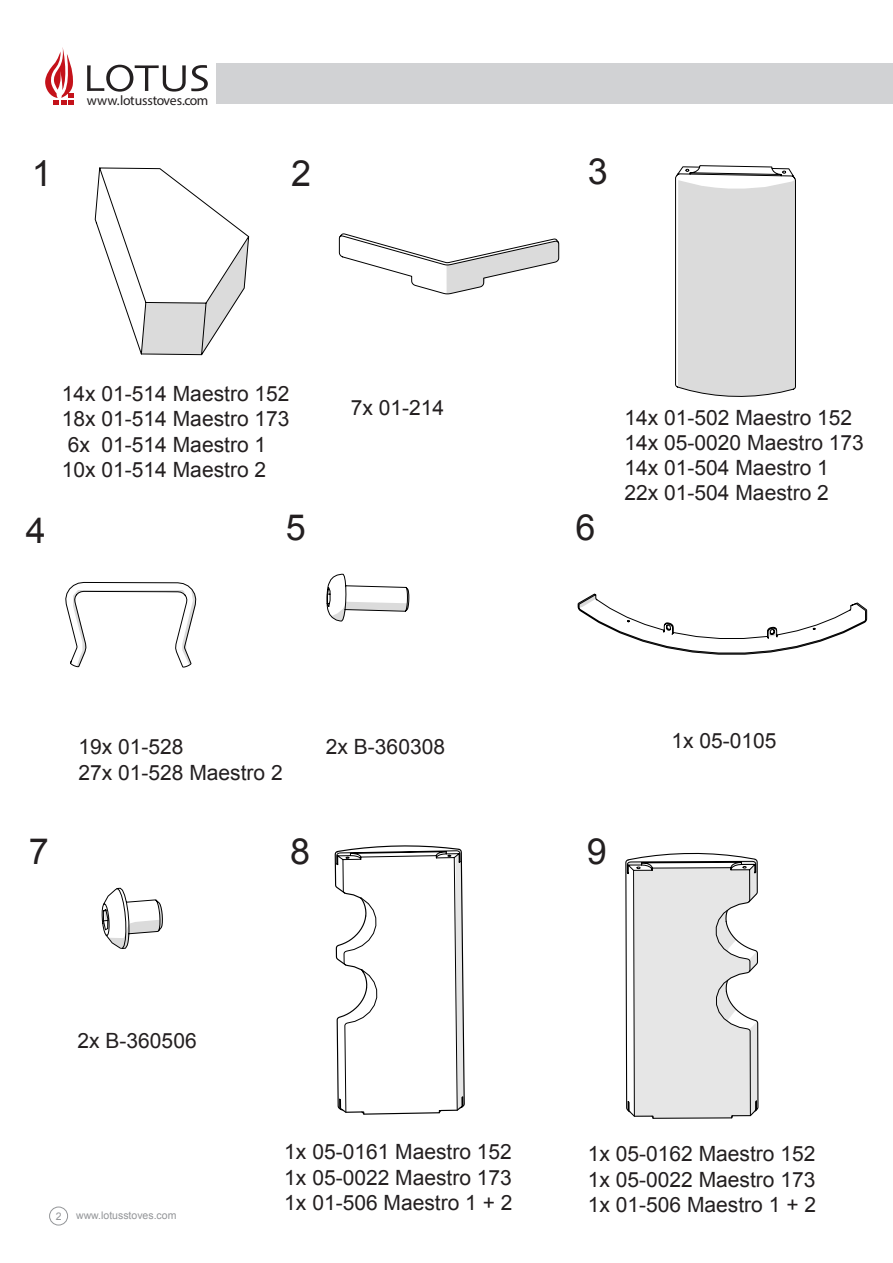
<style>
.page{position:relative;width:893px;height:1263px;background:#fff}
.page>*{position:absolute;margin:0;border:0;box-sizing:border-box;transform-origin:0 0}
.t1{font:36px "Arial";color:#231f20}
.t2{font:21px/25.2px "Arial";color:#231f20}
.t3{font:13.8px "Myriad Pro";letter-spacing:-.02em;color:#231f20}
.t4{font:10.5px "Arial";color:#939598}
</style>
<div class="page">
<div style="left:216px;top:64px;width:677px;height:40px;background:#d1d2d4"></div>
<div style="left:49px;top:1206px;width:19px;height:19px;border:1px solid #939598;border-radius:50%"></div>
<svg style="left:87px;top:65px;width:121px;height:27px"></svg>
<svg style="left:45px;top:47px;width:29px;height:58px"></svg>
<svg style="left:95px;top:167px;width:155px;height:188px"></svg>
<svg style="left:338px;top:233px;width:222px;height:62px"></svg>
<svg style="left:759px;top:166px;width:37px;height:230px;background:#d4d4d4"></svg>
<svg style="left:578px;top:593px;width:289px;height:61px"></svg>
<svg style="left:65px;top:582px;width:132px;height:86px"></svg>
<svg style="left:101px;top:887px;width:62px;height:62px"></svg>
<svg style="left:326px;top:573px;width:84px;height:49px"></svg>
<svg style="left:334px;top:845px;width:131px;height:270px"></svg>
<svg style="left:625px;top:165px;width:134px;height:954px"></svg>
<p class="t3" style="left:87px;top:92px;width:123px">www.lotusstoves.com</p>
<h1 class="t1" style="left:32px;top:149px;width:22px">1</h1>
<h1 class="t1" style="left:291px;top:149px;width:22px">2</h1>
<h1 class="t1" style="left:588px;top:148px;width:22px">3</h1>
<p class="t2" style="left:62px;top:381px;width:229px">14x 01-514 Maestro 152<br>18x 01-514 Maestro 173<br>6x 01-514 Maestro 1<br>10x 01-514 Maestro 2</p>
<p class="t2" style="left:351px;top:395px;width:95px">7x 01-214</p>
<h1 class="t1" style="left:26px;top:507px;width:22px">4</h1>
<h1 class="t1" style="left:286px;top:504px;width:22px">5</h1>
<h1 class="t1" style="left:576px;top:504px;width:22px">6</h1>
<p class="t2" style="left:625px;top:405px;width:241px">14x 01-502 Maestro 152<br>14x 05-0020 Maestro 173<br>14x 01-504 Maestro 1<br>22x 01-504 Maestro 2</p>
<p class="t2" style="left:79px;top:735px;width:206px">19x 01-528<br>27x 01-528 Maestro 2</p>
<p class="t2" style="left:326px;top:735px;width:121px">2x B-360308</p>
<p class="t2" style="left:671px;top:728px;width:107px">1x 05-0105</p>
<h1 class="t1" style="left:29px;top:827px;width:22px">7</h1>
<h1 class="t1" style="left:290px;top:827px;width:22px">8</h1>
<h1 class="t1" style="left:587px;top:827px;width:22px">9</h1>
<p class="t2" style="left:78px;top:1028px;width:121px">2x B-360506</p>
<p class="t4" style="left:56px;top:1209px;width:7px">2</p>
<p class="t4" style="left:76px;top:1208px;width:102px">www.lotusstoves.com</p>
<p class="t2" style="left:284px;top:1139px;width:230px;text-align:justify">1x 05-0161 Maestro 152<br>1x 05-0022 Maestro 173<br>1x 01-506 Maestro 1 + 2</p>
<p class="t2" style="left:588px;top:1141px;width:230px;text-align:justify">1x 05-0162 Maestro 152<br>1x 05-0022 Maestro 173<br>1x 01-506 Maestro 1 + 2</p>
</div>
